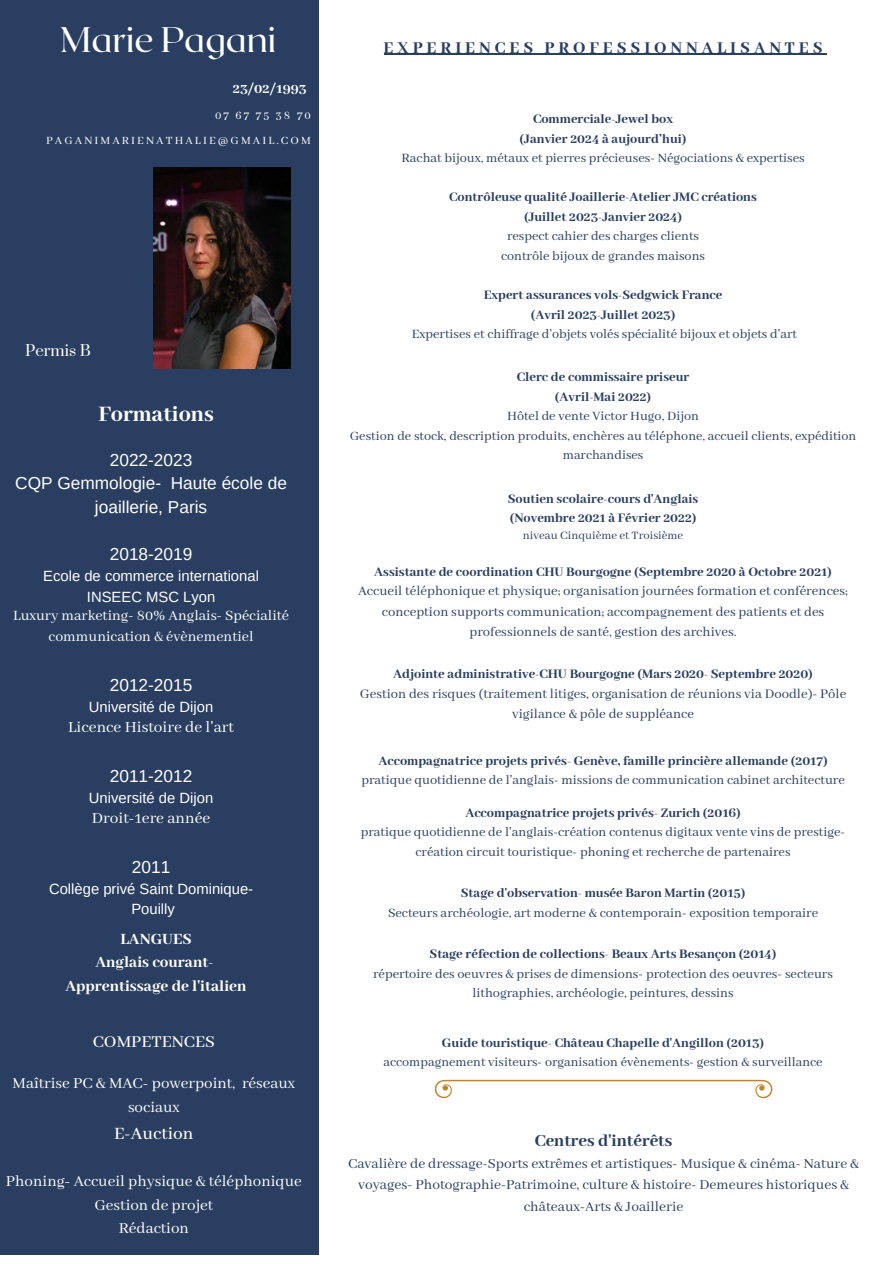
<style>
.page{position:relative;width:894px;height:1264px;background:#fff}
.page>*{position:absolute;margin:0;border:0;box-sizing:border-box;transform-origin:0 0}
.t1{font:35.55px "Roxborough CF";color:#fff}
.t2{font:800 24px "Abhaya Libre";color:#fff}
.t3{font:500 19.35px "Abhaya Libre";color:#fff}
.t4{font:800 18.45px "Abhaya Libre";color:#293e60}
.t5{font:500 18.45px "Abhaya Libre";color:#fff}
.t6{font:800 18px "Abhaya Libre";letter-spacing:.22em;color:#293e60}
.t7{font:17.25px/23.5px "Arimo";color:#fff;text-align:center}
.t8{font:17.25px "Abhaya Libre";color:#fff}
.t9{font:16.95px/23.7px "Abhaya Libre";color:#fff;text-align:center}
.t10{font:800 16.95px/23.4px "Abhaya Libre";color:#fff;text-align:center}
.t11{font:15.9px/21.5px "Abhaya Libre";color:#fff;text-align:center}
.t12{font:15.3px/21.3px "Abhaya Libre";color:#293e60;text-align:center}
.t13{font:800 15px "Abhaya Libre";color:#fff}
.t14{font:15px "Prata";color:#fff}
.t15{font:14.85px "Arimo";color:#fff}
.t16{font:14.7px/20.4px "Abhaya Libre";color:#293e60;text-align:center}
.t17{font:800 14.25px "Abhaya Libre";color:#293e60}
.t18{font:14.25px/19.5px "Abhaya Libre";color:#293e60;text-align:center}
.t19{font:14.1px/19.5px "Abhaya Libre";color:#293e60;text-align:center}
.t20{font:12.6px "Abhaya Libre";color:#293e60}
.t21{font:12.45px "Abhaya Libre";letter-spacing:.17em;color:#fff}
.t22{font:12.3px "Abhaya Libre";letter-spacing:.17em;color:#fff}
</style>
<div class="page">
<div style="left:0;top:0;width:319px;height:1254px;background:#293e60"></div>
<svg style="left:434px;top:1079px;width:338px;height:19px"></svg>
<img style="left:154px;top:167px;width:136px;height:202px">
<hr style="left:383px;top:54px;width:140px;height:1px;background:#293e60">
<hr style="left:523px;top:54px;width:303px;height:1px;background:#293e60">
<p class="t1" style="left:60px;top:17px;width:217px">Marie Pagani</p>
<p class="t13" style="left:233px;top:80px;width:75px">23/02/1993</p>
<p class="t21" style="left:215px;top:109px;width:97px">07 67 75 38 70</p>
<p class="t22" style="left:46px;top:134px;width:266px">PAGANIMARIENATHALIE@GMAIL.COM</p>
<p class="t14" style="left:25px;top:341px;width:67px">Permis B</p>
<p class="t2" style="left:98px;top:401px;width:117px">Formations</p>
<p class="t7" style="left:15px;top:448px;width:273px">2022-2023<br>CQP Gemmologie- Haute école de joaillerie, Paris</p>
<p class="t7" style="left:110px;top:542px;width:84px">2018-2019</p>
<p class="t15" style="left:43px;top:568px;width:217px">Ecole de commerce international</p>
<p class="t15" style="left:87px;top:588px;width:130px">INSEEC MSC Lyon</p>
<p class="t11" style="left:13px;top:605px;width:277px">Luxury marketing- 80% Anglais- Spécialité communication &amp; évènementiel</p>
<p class="t7" style="left:110px;top:673px;width:84px">2012-2015</p>
<p class="t15" style="left:89px;top:698px;width:126px">Université de Dijon</p>
<p class="t8" style="left:68px;top:718px;width:167px">Licence Histoire de l'art</p>
<p class="t7" style="left:110px;top:764px;width:84px">2011-2012</p>
<p class="t15" style="left:89px;top:789px;width:126px">Université de Dijon</p>
<p class="t8" style="left:92px;top:809px;width:120px">Droit-1ere année</p>
<p class="t7" style="left:132px;top:855px;width:40px">2011</p>
<p class="t15" style="left:49px;top:880px;width:206px">Collège privé Saint Dominique-</p>
<p class="t15" style="left:131px;top:901px;width:45px">Pouilly</p>
<p class="t10" style="left:66px;top:928px;width:182px">LANGUES<br>Anglais courant-<br>Apprentissage de l'italien</p>
<p class="t5" style="left:93px;top:1031px;width:124px">COMPETENCES</p>
<p class="t9" style="left:13px;top:1072px;width:284px">Maîtrise PC &amp; MAC- powerpoint, réseaux sociaux</p>
<p class="t3" style="left:114px;top:1122px;width:81px">E-Auction</p>
<p class="t9" style="left:6px;top:1170px;width:297px">Phoning- Accueil physique &amp; téléphonique<br>Gestion de projet<br>Rédaction</p>
<p class="t6" style="left:383px;top:38px;width:440px">EXPERIENCES PROFESSIONNALISANTES</p>
<p class="t17" style="left:533px;top:111px;width:141px">Commerciale-Jewel box</p>
<p class="t17" style="left:519px;top:131px;width:168px">(Janvier 2024 à aujourd’hui)</p>
<p class="t18" style="left:401px;top:149px;width:404px">Rachat bijoux, métaux et pierres précieuses- Négociations &amp; expertises</p>
<h5 class="t17" style="left:449px;top:189px;width:309px">Contrôleuse qualité Joaillerie-Atelier JMC créations</h5>
<p class="t17" style="left:524px;top:209px;width:159px">(Juillet 2023-Janvier 2024)</p>
<p class="t18" style="left:507px;top:227px;width:193px">respect cahier des charges clients</p>
<p class="t18" style="left:501px;top:247px;width:205px">contrôle bijoux de grandes maisons</p>
<p class="t17" style="left:483px;top:287px;width:240px">Expert assurances vols-Sedgwick France</p>
<h5 class="t17" style="left:530px;top:306px;width:146px">(Avril 2023-Juillet 2023)</h5>
<p class="t18" style="left:412px;top:325px;width:386px">Expertises et chiffrage d’objets volés spécialité bijoux et objets d'art</p>
<p class="t17" style="left:516px;top:369px;width:174px">Clerc de commissaire priseur</p>
<p class="t17" style="left:555px;top:389px;width:98px">(Avril-Mai 2022)</p>
<p class="t19" style="left:507px;top:407px;width:193px">Hôtel de vente Victor Hugo, Dijon</p>
<p class="t19" style="left:349px;top:426px;width:508px">Gestion de stock, description produits, enchères au téléphone, accueil clients, expédition marchandises</p>
<h4 class="t17" style="left:507px;top:490px;width:192px">Soutien scolaire-cours d'Anglais</h4>
<h3 class="t17" style="left:509px;top:510px;width:188px">(Novembre 2021 à Février 2022)</h3>
<h5 class="t20" style="left:522px;top:528px;width:162px">niveau Cinquième et Troisième</h5>
<h5 class="t17" style="left:374px;top:564px;width:459px">Assistante de coordination CHU Bourgogne (Septembre 2020 à Octobre 2021)</h5>
<h2 class="t16" style="left:358px;top:581px;width:491px">Accueil téléphonique et physique; organisation journées formation et conférences; conception supports communication; accompagnement des patients et des professionnels de santé, gestion des archives.</h2>
<h3 class="t17" style="left:393px;top:666px;width:421px">Adjointe administrative-CHU Bourgogne (Mars 2020- Septembre 2020)</h3>
<p class="t16" style="left:360px;top:684px;width:488px">Gestion des risques (traitement litiges, organisation de réunions via Doodle)- Pôle vigilance &amp; pôle de suppléance</p>
<p class="t17" style="left:378px;top:752px;width:450px">Accompagnatrice projets privés- Genève, famille princière allemande (2017)</p>
<p class="t18" style="left:361px;top:770px;width:485px">pratique quotidienne de l'anglais- missions de communication cabinet architecture</p>
<p class="t17" style="left:465px;top:804px;width:277px">Accompagnatrice projets privés- Zurich (2016)</p>
<p class="t18" style="left:360px;top:822px;width:486px">pratique quotidienne de l'anglais-création contenus digitaux vente vins de prestige&shy;création circuit touristique- phoning et recherche de partenaires</p>
<p class="t17" style="left:460px;top:885px;width:286px">Stage d'observation- musée Baron Martin (2015)</p>
<p class="t18" style="left:388px;top:903px;width:431px">Secteurs archéologie, art moderne &amp; contemporain- exposition temporaire</p>
<p class="t17" style="left:429px;top:946px;width:348px">Stage réfection de collections- Beaux Arts Besançon (2014)</p>
<p class="t18" style="left:373px;top:964px;width:461px">répertoire des oeuvres &amp; prises de dimensions- protection des oeuvres- secteurs lithographies, archéologie, peintures, dessins</p>
<p class="t17" style="left:442px;top:1034px;width:323px">Guide touristique- Château Chapelle d'Angillon (2013)</p>
<p class="t19" style="left:383px;top:1053px;width:440px">accompagnement visiteurs- organisation évènements- gestion &amp; surveillance</p>
<p class="t4" style="left:534px;top:1130px;width:139px">Centres d'intérêts</p>
<h1 class="t12" style="left:348px;top:1153px;width:512px">Cavalière de dressage-Sports extrêmes et artistiques- Musique &amp; cinéma- Nature &amp; voyages- Photographie-Patrimoine, culture &amp; histoire- Demeures historiques &amp; châteaux-Arts &amp; Joaillerie</h1>
</div>
